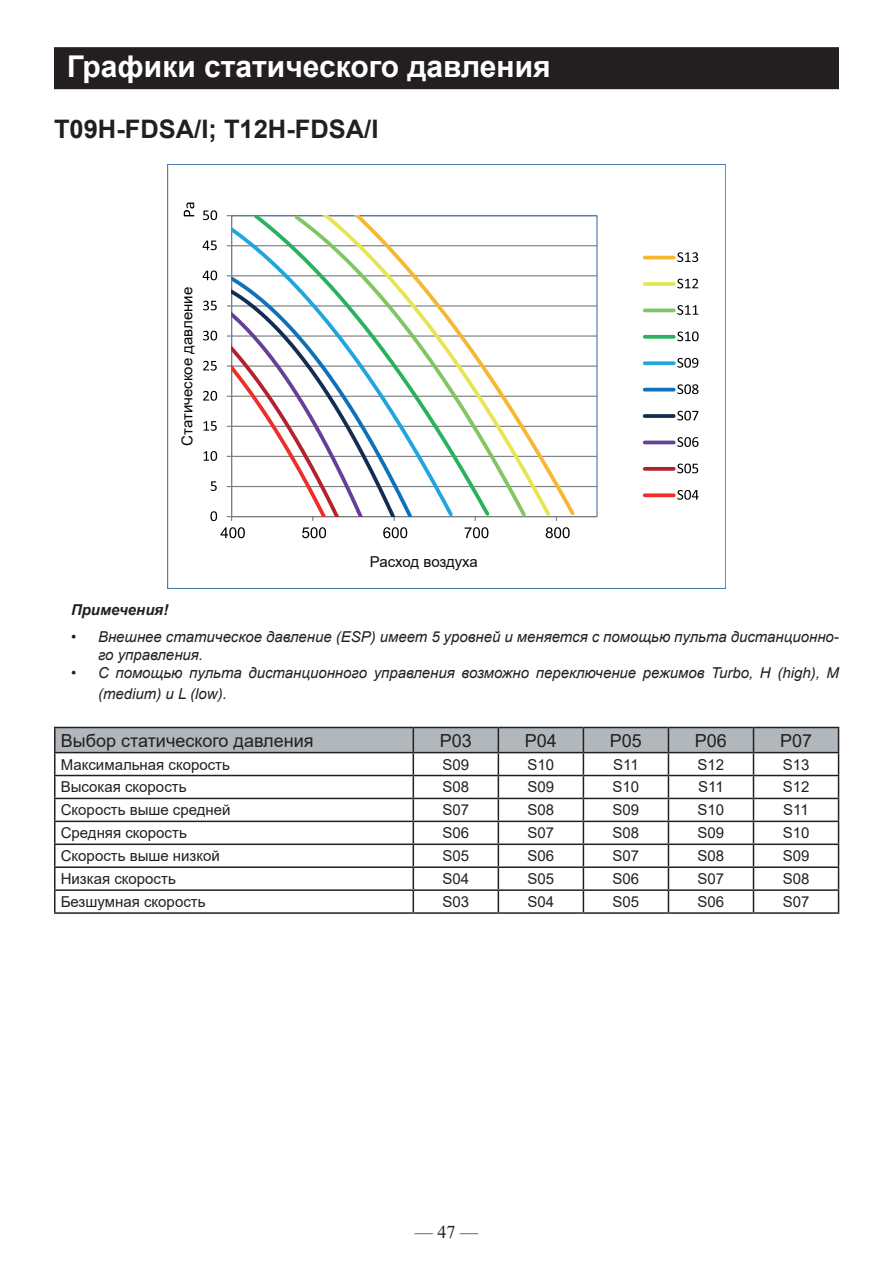
<style>
.page{position:relative;width:893px;height:1263px;background:#fff}
.page>*{position:absolute;margin:0;border:0;box-sizing:border-box;transform-origin:0 0}
.Header_1{font:700 30px "Arial";color:#fff}
.Attention{font:700 25.5px "Arial";color:#231f20}
.t1{font:18px "Arial";color:#231f20}
.t2{font:18px "Times New Roman";color:#231f20}
.t3{font:15px "Arial";color:#231f20}
.t4{font:italic 15px/18px "Arial";color:#231f20}
.t5{font:15px "Arial";color:#050504}
.t6{font:15px "Arial";letter-spacing:-.01em;color:#0b0c0c}
.t7{font:italic 700 15px "Arial";color:#231f20}
</style>
<div class="page">
<div style="left:54px;top:47px;width:785px;height:42px;background:#231f20"></div>
<svg style="left:168px;top:164px;width:557px;height:424px"></svg>
<svg style="left:184px;top:203px;width:10px;height:13px"></svg>
<hr style="left:54px;top:727px;width:359px;height:1px;background:#231f20">
<hr style="left:54px;top:728px;width:2px;height:24px;background:#231f20">
<hr style="left:54px;top:752px;width:359px;height:1px;background:#231f20">
<hr style="left:54px;top:753px;width:2px;height:22px;background:#231f20">
<hr style="left:54px;top:775px;width:359px;height:1px;background:#231f20">
<hr style="left:54px;top:776px;width:2px;height:22px;background:#231f20">
<hr style="left:54px;top:822px;width:2px;height:21px;background:#231f20">
<hr style="left:54px;top:843px;width:359px;height:2px;background:#231f20">
<hr style="left:54px;top:845px;width:2px;height:21px;background:#231f20">
<hr style="left:54px;top:866px;width:359px;height:2px;background:#231f20">
<hr style="left:54px;top:868px;width:2px;height:21px;background:#231f20">
<hr style="left:54px;top:889px;width:359px;height:2px;background:#231f20">
<hr style="left:54px;top:891px;width:2px;height:21px;background:#231f20">
<hr style="left:54px;top:912px;width:359px;height:2px;background:#231f20">
<hr style="left:413px;top:912px;width:85px;height:2px;background:#231f20">
<hr style="left:498px;top:912px;width:85px;height:2px;background:#231f20">
<hr style="left:583px;top:912px;width:85px;height:2px;background:#231f20">
<hr style="left:668px;top:912px;width:85px;height:2px;background:#231f20">
<hr style="left:753px;top:912px;width:86px;height:2px;background:#231f20">
<hr style="left:54px;top:798px;width:359px;height:1px;background:#231f20">
<hr style="left:54px;top:799px;width:2px;height:22px;background:#231f20">
<svg style="left:55px;top:727px;width:784px;height:185px"></svg>
<hr style="left:54px;top:821px;width:359px;height:1px;background:#231f20">
<p class="Header_1" style="left:67px;top:45px;width:485px">Графики статического давления</p>
<p class="Attention" style="left:54px;top:112px;width:326px">Т09Н-FDSA/I; Т12Н-FDSA/I</p>
<p class="t5" style="left:177px;top:446px;width:160px;rotate:-90deg">Статическое давление</p>
<p class="t6" style="left:370px;top:552px;width:110px">Расход воздуха</p>
<p class="t7" style="left:71px;top:600px;width:99px">Примечения!</p>
<p class="t4" style="left:98px;top:627px;width:742px;text-indent:-27px">• Внешнее статическое давление (ESP) имеет 5 уровней и меняется с помощью пульта дистанционно&shy;го управления.</p>
<p class="t4" style="left:98px;top:662px;width:742px;line-height:21.6px;text-indent:-27px">• С помощью пульта дистанционного управления возможно переключение режимов Turbo, Н (high), М (medium) и L (low).</p>
<p class="t1" style="left:61px;top:728px;width:254px">Выбор статического давления</p>
<p class="t1" style="left:440px;top:728px;width:34px">P03</p>
<p class="t1" style="left:525px;top:728px;width:34px">P04</p>
<p class="t1" style="left:610px;top:728px;width:34px">P05</p>
<p class="t1" style="left:695px;top:728px;width:34px">P06</p>
<p class="t1" style="left:780px;top:728px;width:34px">P07</p>
<p class="t3" style="left:61px;top:754px;width:171px">Максимальная скорость</p>
<p class="t3" style="left:442px;top:754px;width:28px">S09</p>
<p class="t3" style="left:528px;top:754px;width:28px">S10</p>
<p class="t3" style="left:613px;top:754px;width:27px">S11</p>
<p class="t3" style="left:698px;top:754px;width:28px">S12</p>
<p class="t3" style="left:783px;top:754px;width:28px">S13</p>
<p class="t3" style="left:61px;top:777px;width:127px">Высокая скорость</p>
<p class="t3" style="left:442px;top:777px;width:28px">S08</p>
<p class="t3" style="left:528px;top:777px;width:28px">S09</p>
<p class="t3" style="left:613px;top:777px;width:28px">S10</p>
<p class="t3" style="left:698px;top:777px;width:27px">S11</p>
<p class="t3" style="left:783px;top:777px;width:28px">S12</p>
<p class="t3" style="left:61px;top:800px;width:171px">Скорость выше средней</p>
<p class="t3" style="left:442px;top:800px;width:28px">S07</p>
<p class="t3" style="left:528px;top:800px;width:28px">S08</p>
<p class="t3" style="left:613px;top:800px;width:28px">S09</p>
<p class="t3" style="left:698px;top:800px;width:28px">S10</p>
<p class="t3" style="left:783px;top:800px;width:27px">S11</p>
<p class="t3" style="left:61px;top:823px;width:128px">Средняя скорость</p>
<p class="t3" style="left:442px;top:823px;width:28px">S06</p>
<p class="t3" style="left:528px;top:823px;width:28px">S07</p>
<p class="t3" style="left:613px;top:823px;width:28px">S08</p>
<p class="t3" style="left:698px;top:823px;width:28px">S09</p>
<p class="t3" style="left:783px;top:823px;width:28px">S10</p>
<p class="t3" style="left:61px;top:846px;width:161px">Скорость выше низкой</p>
<p class="t3" style="left:442px;top:846px;width:28px">S05</p>
<p class="t3" style="left:528px;top:846px;width:28px">S06</p>
<p class="t3" style="left:613px;top:846px;width:28px">S07</p>
<p class="t3" style="left:698px;top:846px;width:28px">S08</p>
<p class="t3" style="left:783px;top:846px;width:28px">S09</p>
<p class="t3" style="left:61px;top:868px;width:117px">Низкая скорость</p>
<p class="t3" style="left:442px;top:868px;width:28px">S04</p>
<p class="t3" style="left:528px;top:868px;width:28px">S05</p>
<p class="t3" style="left:613px;top:868px;width:28px">S06</p>
<p class="t3" style="left:698px;top:868px;width:28px">S07</p>
<p class="t3" style="left:783px;top:868px;width:28px">S08</p>
<p class="t3" style="left:61px;top:891px;width:146px">Безшумная скорость</p>
<p class="t3" style="left:442px;top:891px;width:28px">S03</p>
<p class="t3" style="left:528px;top:891px;width:28px">S04</p>
<p class="t3" style="left:613px;top:891px;width:28px">S05</p>
<p class="t3" style="left:698px;top:891px;width:28px">S06</p>
<p class="t3" style="left:783px;top:891px;width:28px">S07</p>
<p class="t2" style="left:415px;top:1219px;width:64px">— 47 —</p>
</div>
